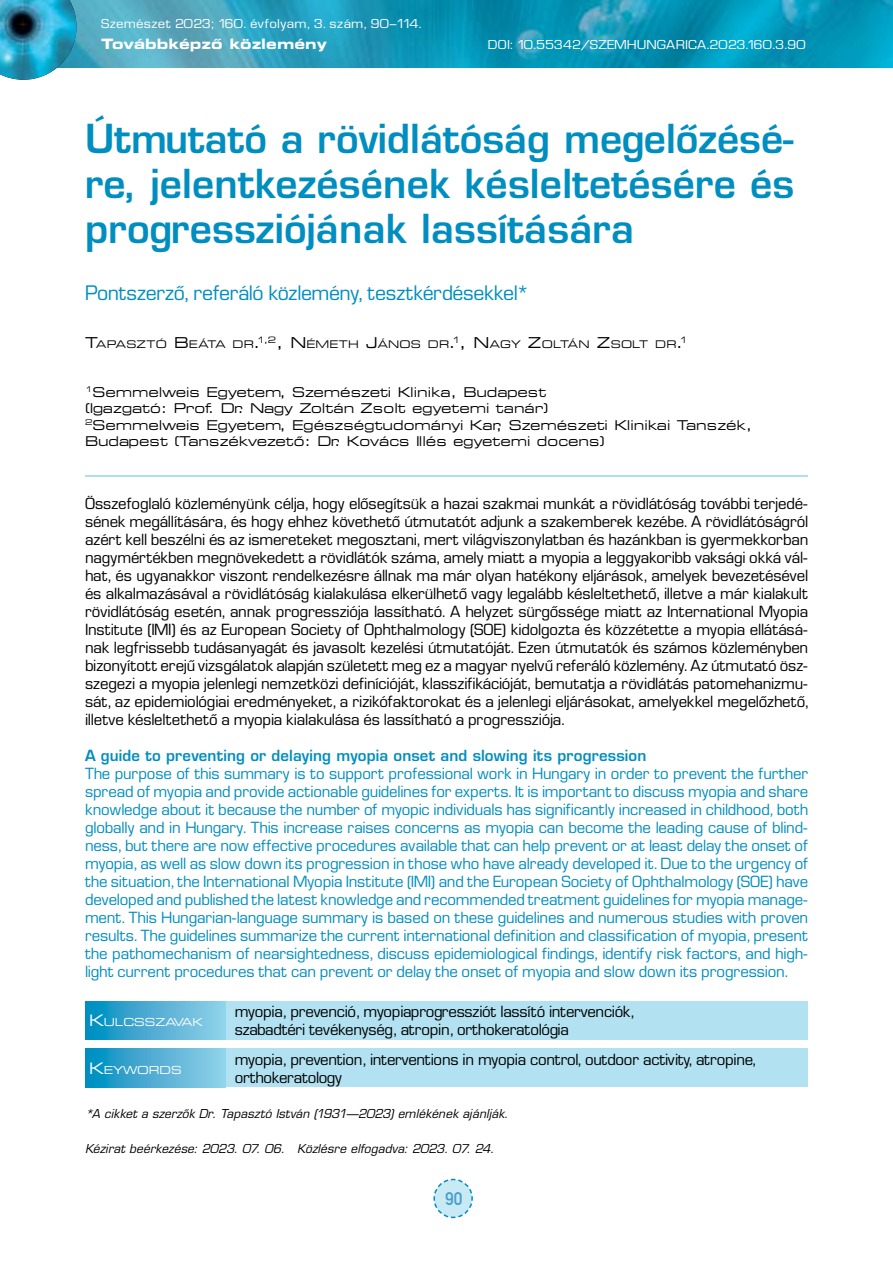
<style>
.page{position:relative;width:893px;height:1263px;background:#fff}
.page>*{position:absolute;margin:0;border:0;box-sizing:border-box;transform-origin:0 0}
.t1{font:39px/45px "Square 721 Dm PFL";letter-spacing:.005em;color:#008ec0;text-align:justify}
.t2{font:19.5px "Square 721 PFL";letter-spacing:.005em;color:#008ec0}
.t3{font:18px "DIN Mittelschrift Alt PFL";color:#4a9eca}
.t4{font:15px/18px "Square 721 PFL";letter-spacing:.005em;color:#000}
.t5{font:15px/18px "Square 721 PFL";letter-spacing:.01em;color:#008ec0;text-align:justify}
.t6{font:15px "Square 721 Dm PFL";letter-spacing:.01em;color:#008ec0}
.t7{font:700 14.25px "Square 721 Ex PFL";letter-spacing:.005em;color:#fff}
.t8{font:13.5px/16.5px "Square 721 Ex PFL";color:#000}
.t9{font:italic 12px "Square 721 PFL";letter-spacing:.015em;color:#000}
.t10{font:12px "Square 721 PFL";letter-spacing:.04em;color:#fff;scale:1.1 1}
.t11{font:10.95px "Square 721 Ex PFL";color:#fff}
.t12{font:10.5px "Square 721 Ex PFL";letter-spacing:.015em;color:#000}
.s1{font-size:15px}
.s2{font-size:15.75px}
</style>
<div class="page">
<svg style="left:433px;top:1178px;width:40px;height:41px"></svg>
<img style="left:77px;top:0;width:816px;height:68px">
<hr style="left:85px;top:475px;width:723px;height:2px;background:#91d7ec">
<div style="left:85px;top:1001px;width:723px;height:39px;background:#b2e2f1"></div>
<svg style="left:85px;top:1001px;width:140px;height:39px;background:#4caed4"></svg>
<div style="left:85px;top:1049px;width:723px;height:38px;background:#b2e2f1"></div>
<svg style="left:85px;top:1049px;width:140px;height:38px;background:#4caed4"></svg>
<img style="left:0;top:0;width:77px;height:80px">
<p class="t10" style="left:101px;top:16px;width:292px">Szemészet 2023; 160. évfolyam, 3. szám, 90–114.</p>
<p class="t7" style="left:101px;top:35px;width:227px">Továbbképző közlemény</p>
<p class="t10" style="left:488px;top:37px;width:290px">DOI: 10.55342/SZEMHUNGARICA.2023.160.3.90</p>
<h1 class="t1" style="left:85px;top:116px;width:711px">Útmutató a rövidlátóság megelőzésé&shy;re, jelentkezésének késleltetésére és progressziójának lassítására</h1>
<h2 class="t2" style="left:85px;top:281px;width:444px">Pontszerző, referáló közlemény, tesztkérdésekkel*</h2>
<p class="t12" style="left:85px;top:338px;width:604px"><span class="s1">T</span>APASZTÓ <span class="s1">B</span>EÁTA DR<span class="s1">.</span><sup>1,2</sup><span class="s1">, N</span>ÉMETH <span class="s1">J</span>ÁNOS DR<span class="s1">.</span><sup>1</sup><span class="s1">, N</span>AGY <span class="s1">Z</span>OLTÁN <span class="s1">Z</span>SOLT DR<span class="s1">.</span><sup>1</sup></p>
<p class="t8" style="left:85px;top:383px;width:669px"><sup>1</sup>Semmelweis Egyetem, Szemészeti Klinika, Budapest<br>(Igazgató: Prof. Dr. Nagy Zoltán Zsolt egyetemi tanár)<br><sup>2</sup>Semmelweis Egyetem, Egészségtudományi Kar, Szemészeti Klinikai Tanszék, Budapest (Tanszékvezető: Dr. Kovács Illés egyetemi docens)</p>
<p class="t4" style="left:85px;top:494px;width:724px;text-align:justify">Összefoglaló közleményünk célja, hogy elősegítsük a hazai szakmai munkát a rövidlátóság további terjedé&shy;sének megállítására, és hogy ehhez követhető útmutatót adjunk a szakemberek kezébe. A rövidlátóságról azért kell beszélni és az ismereteket megosztani, mert világviszonylatban és hazánkban is gyermekkorban nagymértékben megnövekedett a rövidlátók száma, amely miatt a myopia a leggyakoribb vaksági okká vál&shy;hat, és ugyanakkor viszont rendelkezésre állnak ma már olyan hatékony eljárások, amelyek bevezetésével és alkalmazásával a rövidlátóság kialakulása elkerülhető vagy legalább késleltethető, illetve a már kialakult rövidlátóság esetén, annak progressziója lassítható. A helyzet sürgőssége miatt az International Myopia Institute (IMI) és az European Society of Ophthalmology (SOE) kidolgozta és közzétette a myopia ellátásá&shy;nak legfrissebb tudásanyagát és javasolt kezelési útmutatóját. Ezen útmutatók és számos közleményben bizonyított erejű vizsgálatok alapján született meg ez a magyar nyelvű referáló közlemény. Az útmutató ös - szegezi a myopia jelenlegi nemzetközi definícióját, klasszifikációját, bemutatja a rövidlátás patomehanizmu&shy;sát, az epidemiológiai eredményeket, a rizikófaktorokat és a jelenlegi eljárásokat, amelyekkel megelőzhető, illetve késleltethető a myopia kialakulása és lassítható a progressziója.</p>
<p class="t6" style="left:85px;top:746px;width:563px">A guide to preventing or delaying myopia onset and slowing its progression</p>
<p class="t5" style="left:85px;top:764px;width:724px">The purpose of this summary is to support professional work in Hungary in order to prevent the further spread of myopia and provide actionable guidelines for experts. It is important to discuss myopia and share knowledge about it because the number of myopic individuals has significantly increased in childhood, both globally and in Hungary. This increase raises concerns as myopia can become the leading cause of blind&shy;ness, but there are now effective procedures available that can help prevent or at least delay the onset of myopia, as well as slow down its progression in those who have already developed it. Due to the urgency of the situation, the International Myopia Institute (IMI) and the European Society of Ophthalmology (SOE) have developed and published the latest knowledge and recommended treatment guidelines for myopia manage&shy;ment. This Hungarian-language summary is based on these guidelines and numerous studies with proven results. The guidelines summarize the current international definition and classification of myopia, present the pathomechanism of nearsightedness, discuss epidemiological findings, identify risk factors, and high&shy;light current procedures that can prevent or delay the onset of myopia and slow down its progression.</p>
<p class="t11" style="left:89px;top:1016px;width:115px"><span class="s2">K</span>ULCSSZAVAK</p>
<p class="t4" style="left:235px;top:1003px;width:400px">myopia, prevenció, myopiaprogressziót lassító intervenciók, szabadtéri tevékenység, atropin, orthokeratológia</p>
<p class="t11" style="left:89px;top:1063px;width:94px"><span class="s2">K</span>EYWORDS</p>
<p class="t4" style="left:235px;top:1050px;width:522px">myopia, prevention, interventions in myopia control, outdoor activity, atropine, orthokeratology</p>
<p class="t9" style="left:85px;top:1106px;width:425px">*A cikket a szerzők Dr. Tapasztó István (1931–2023) emlékének ajánlják.</p>
<p class="t9" style="left:85px;top:1141px;width:411px">Kézirat beérkezése: 2023. 07. 06. Közlésre elfogadva: 2023. 07. 24.</p>
<p class="t3" style="left:445px;top:1188px;width:19px">90</p>
</div>
